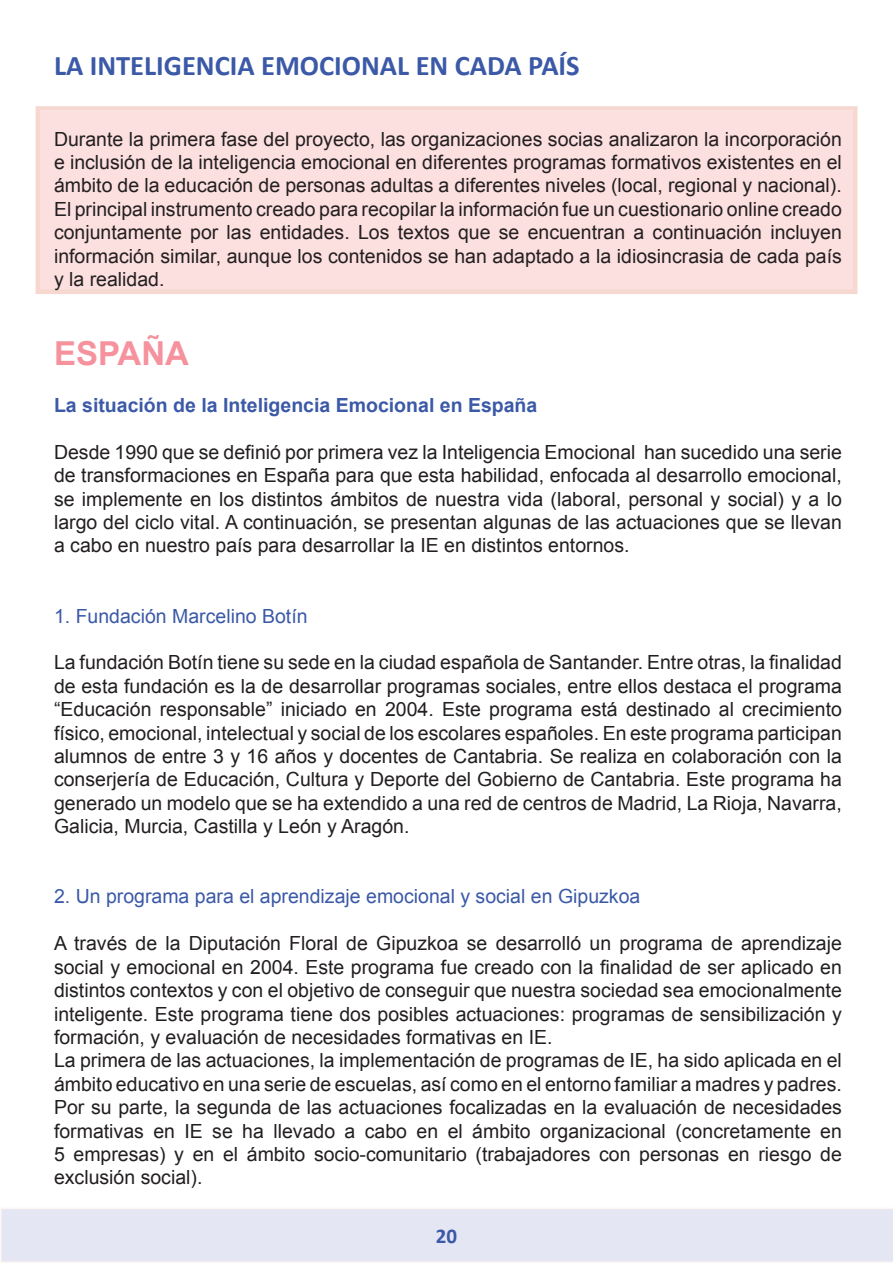
<style>
.page{position:relative;width:893px;height:1263px;background:#fff}
.page>*{position:absolute;margin:0;border:0;box-sizing:border-box;transform-origin:0 0}
.t1{font:700 33px "Arial";color:#f5929d}
.t2{font:700 28.5px "Calibri";color:#3b59a7}
.t3{font:700 21px "Calibri";color:#3b59a7}
.t4{font:19.5px/23.4px "Arial";color:#231f20;text-align:justify}
.t5{font:19.5px "Arial";color:#3b59a7}
.t6{font:700 19.5px "Arial";color:#3b59a7}
</style>
<div class="page">
<div style="left:0;top:1208px;width:893px;height:55px;background:#e5e6f3"></div>
<div style="left:36px;top:106px;width:821px;height:188px;background:#fcdfdf"></div>
<h2 class="t2" style="left:54px;top:48px;width:527px">LA INTELIGENCIA EMOCIONAL EN CADA PAÍS</h2>
<p class="t4" style="left:54px;top:127px;width:789px">Durante la primera fase del proyecto, las organizaciones socias analizaron la incorporación e inclusión de la inteligencia emocional en diferentes programas formativos existentes en el ámbito de la educación de personas adultas a diferentes niveles (local, regional y nacional).<br>El principal instrumento creado para recopilar la información fue un cuestionario online creado conjuntamente por las entidades. Los textos que se encuentran a continuación incluyen información similar, aunque los contenidos se han adaptado a la idiosincrasia de cada país y la realidad.</p>
<h1 class="t1" style="left:54px;top:332px;width:137px">ESPAÑA</h1>
<p class="t6" style="left:54px;top:392px;width:485px">La situación de la Inteligencia Emocional en España</p>
<p class="t4" style="left:54px;top:440px;width:789px">Desde 1990 que se definió por primera vez la Inteligencia Emocional han sucedido una serie de transformaciones en España para que esta habilidad, enfocada al desarrollo emocional, se implemente en los distintos ámbitos de nuestra vida (laboral, personal y social) y a lo largo del ciclo vital. A continuación, se presentan algunas de las actuaciones que se llevan a cabo en nuestro país para desarrollar la IE en distintos entornos.</p>
<p class="t5" style="left:54px;top:603px;width:255px">1. Fundación Marcelino Botín</p>
<p class="t4" style="left:54px;top:651px;width:789px">La fundación Botín tiene su sede en la ciudad española de Santander. Entre otras, la finalidad de esta fundación es la de desarrollar programas sociales, entre ellos destaca el programa “Educación responsable” iniciado en 2004. Este programa está destinado al crecimiento físico, emocional, intelectual y social de los escolares españoles. En este programa participan alumnos de entre 3 y 16 años y docentes de Cantabria. Se realiza en colaboración con la conserjería de Educación, Cultura y Deporte del Gobierno de Cantabria. Este programa ha generado un modelo que se ha extendido a una red de centros de Madrid, La Rioja, Navarra, Galicia, Murcia, Castilla y León y Aragón.</p>
<p class="t5" style="left:54px;top:884px;width:588px">2. Un programa para el aprendizaje emocional y social en Gipuzkoa</p>
<p class="t4" style="left:54px;top:932px;width:789px;text-align:left">A través de la Diputación Floral de Gipuzkoa se desarrolló un programa de aprendizaje social y emocional en 2004. Este programa fue creado con la finalidad de ser aplicado en distintos contextos y con el objetivo de conseguir que nuestra sociedad sea emocionalmente inteligente. Este programa tiene dos posibles actuaciones: programas de sensibilización y formación, y evaluación de necesidades formativas en IE.<br>La primera de las actuaciones, la implementación de programas de IE, ha sido aplicada en el ámbito educativo en una serie de escuelas, así como en el entorno familiar a madres y padres.<br>Por su parte, la segunda de las actuaciones focalizadas en la evaluación de necesidades formativas en IE se ha llevado a cabo en el ámbito organizacional (concretamente en 5 empresas) y en el ámbito socio-comunitario (trabajadores con personas en riesgo de exclusión social).</p>
<p class="t3" style="left:436px;top:1222px;width:23px">20</p>
</div>
